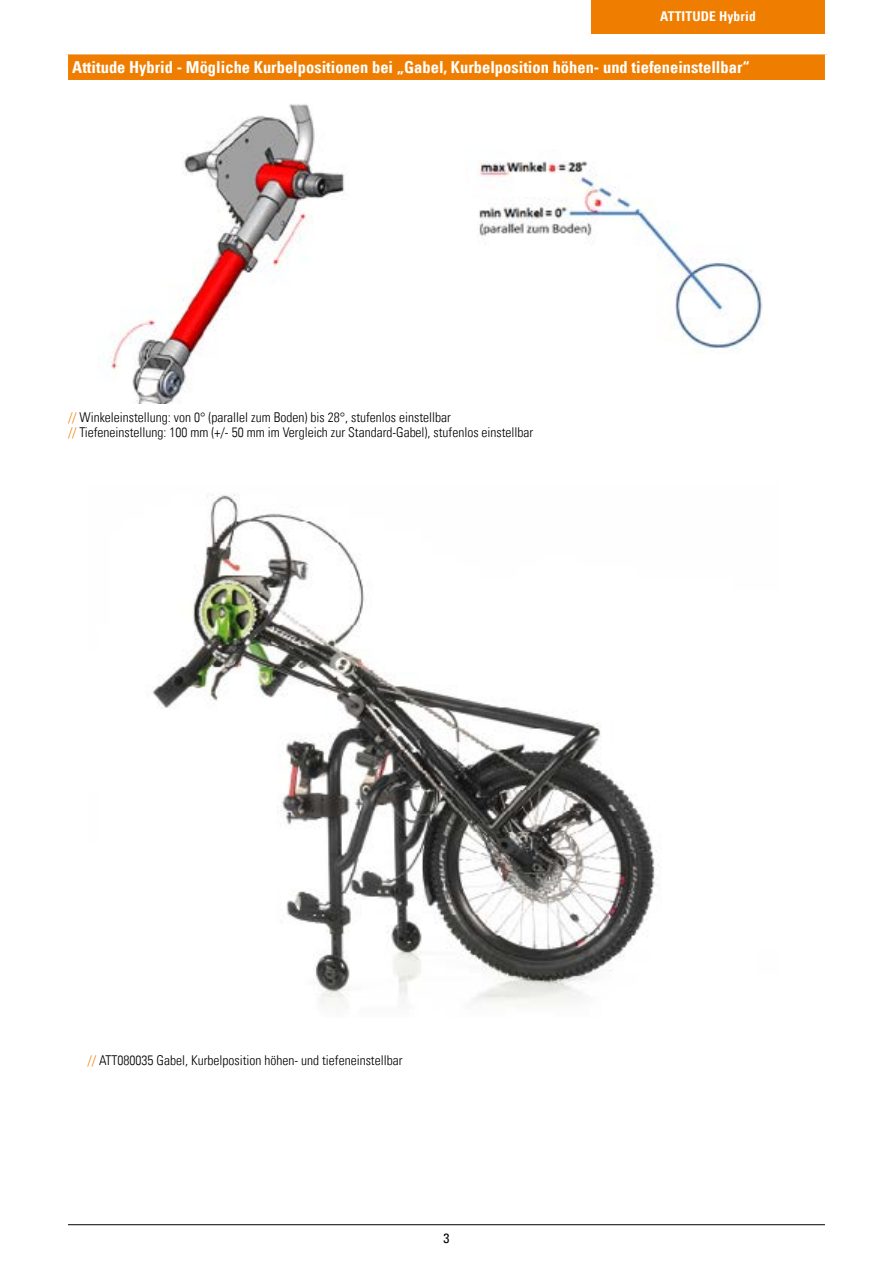
<style>
.page{position:relative;width:893px;height:1263px;background:#fff}
.page>*{position:absolute;margin:0;border:0;box-sizing:border-box;transform-origin:0 0}
.t1{font:16.5px "Univers Com 67 Bold Cond";color:#fff}
.t2{font:13.5px/15px "Univers Com 47 Light Cond";color:#000}
.t3{font:13.5px "Univers Com 67 Bold Cond";letter-spacing:.01em;color:#fff}
.t4{font:condensed 13.5px "Univers Com 57";color:#000}
.s1{color:#ef7d00}
</style>
<div class="page">
<div style="left:66px;top:53px;width:761px;height:29px;background:#ef7d00"></div>
<hr style="left:65px;top:51px;width:763px;height:3px;background:#fff">
<hr style="left:65px;top:54px;width:3px;height:26px;background:#fff">
<hr style="left:825px;top:54px;width:3px;height:26px;background:#fff">
<hr style="left:65px;top:80px;width:763px;height:3px;background:#fff">
<img style="left:104px;top:104px;width:241px;height:300px">
<img style="left:152px;top:494px;width:509px;height:515px">
<img style="left:477px;top:161px;width:286px;height:189px">
<div style="left:591px;top:0;width:234px;height:34px;background:#ef7d00"></div>
<hr style="left:68px;top:1224px;width:757px;height:1px;background:#000">
<p class="t3" style="left:660px;top:8px;width:97px">ATTITUDE Hybrid</p>
<p class="t1" style="left:72px;top:57px;width:679px">Attitude Hybrid - Mögliche Kurbelpositionen bei „Gabel, Kurbelposition höhen- und tiefeneinstellbar“</p>
<p class="t2" style="left:68px;top:410px;width:467px"><span class="s1">//</span> Winkeleinstellung: von 0° (parallel zum Boden) bis 28°, stufenlos einstellbar<br><span class="s1">//</span> Tiefeneinstellung: 100 mm (+/- 50 mm im Vergleich zur Standard-Gabel), stufenlos einstellbar</p>
<p class="t2" style="left:88px;top:1052px;width:316px"><span class="s1">//</span> ATT080035 Gabel, Kurbelposition höhen- und tiefeneinstellbar</p>
<p class="t4" style="left:443px;top:1229px;width:7px">3</p>
</div>
